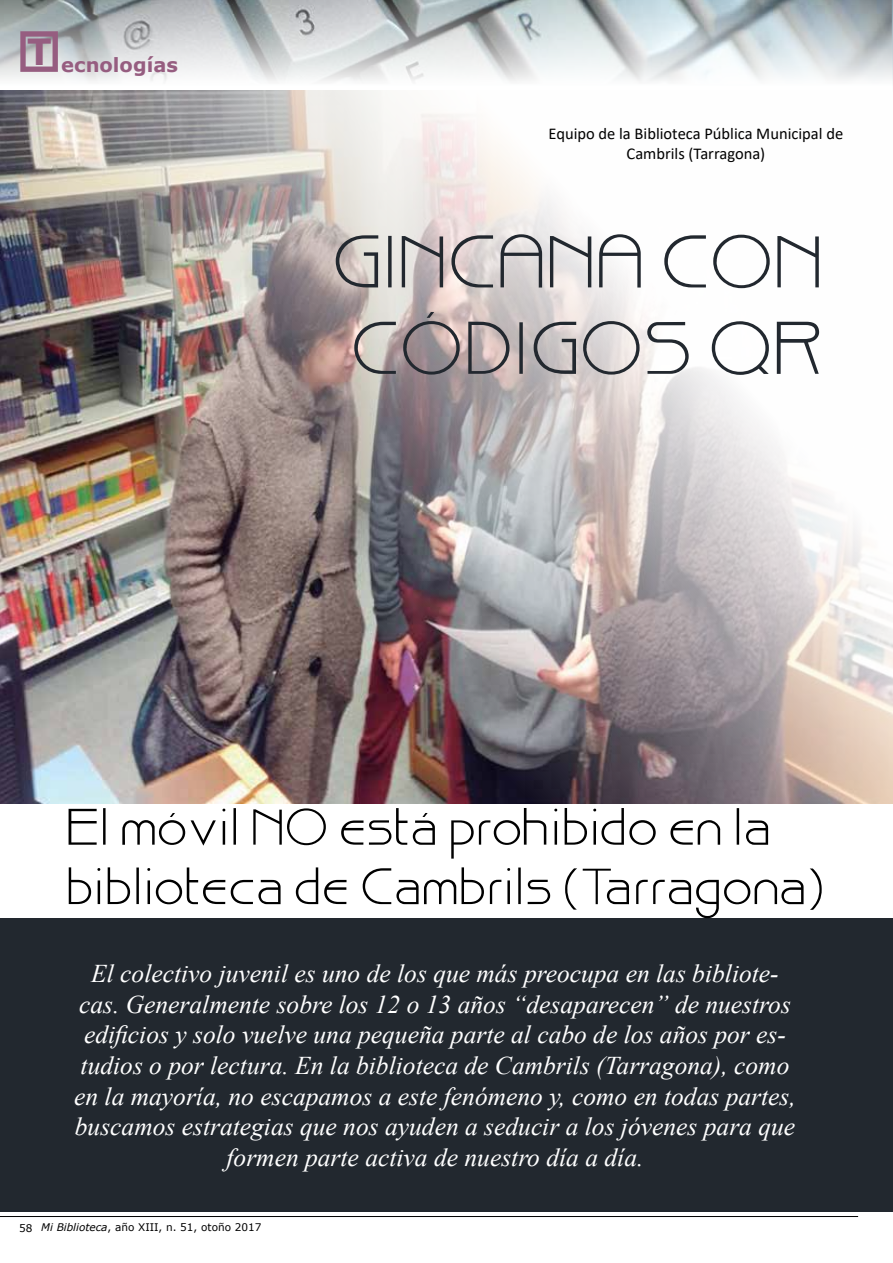
<style>
.page{position:relative;width:893px;height:1263px;background:#fff}
.page>*{position:absolute;margin:0;border:0;box-sizing:border-box;transform-origin:0 0}
.t1{font:72px/86.4px "Billuy";color:#22282f;scale:1.06 1}
.t2{font:49.5px/59.4px "Billuy";color:#000;scale:1.06 1}
.t3{font:italic 25.5px/30.6px "Times New Roman";color:#fff;text-align:center}
.t4{font:700 19.5px "Verdana";color:#965d80}
.t5{font:16.5px/19.8px "Calibri";color:#000;text-align:center}
.t6{font:10.5px "Verdana";color:#000}
.s1{font-style:italic}
</style>
<div class="page">
<hr style="left:0;top:1216px;width:858px;height:1px;background:#000">
<svg style="left:0;top:0;width:893px;height:82px"></svg>
<svg style="left:20px;top:31px;width:38px;height:41px;background:#af97a7"></svg>
<div style="left:0;top:918px;width:893px;height:294px;background:#22282f"></div>
<img style="left:0;top:90px;width:893px;height:714px">
<p class="t4" style="left:27px;top:51px;width:152px"><sup>T</sup> ecnologías</p>
<p class="t5" style="left:549px;top:123px;width:296px">Equipo de la Biblioteca Pública Municipal de<br>Cambrils (Tarragona)</p>
<h1 class="t1" style="left:331px;top:223px;width:465px">GINCANA CON<br>CÓDIGOS QR</h1>
<h2 class="t2" style="left:65px;top:800px;width:717px">El móvil NO está prohibido en la biblioteca de Cambrils (Tarragona)</h2>
<p class="t3" style="left:74px;top:958px;width:723px">El colectivo juvenil es uno de los que más preocupa en las bibliote&shy;cas. Generalmente sobre los 12 o 13 años “desaparecen” de nuestros edificios y solo vuelve una pequeña parte al cabo de los años por es&shy;tudios o por lectura. En la biblioteca de Cambrils (Tarragona), como en la mayoría, no escapamos a este fenómeno y, como en todas partes, buscamos estrategias que nos ayuden a seducir a los jóvenes para que formen parte activa de nuestro día a día.</p>
<p class="t6" style="left:19px;top:1220px;width:244px">58 <span class="s1">Mi Biblioteca</span>, año XIII, n. 51, otoño 2017</p>
</div>
